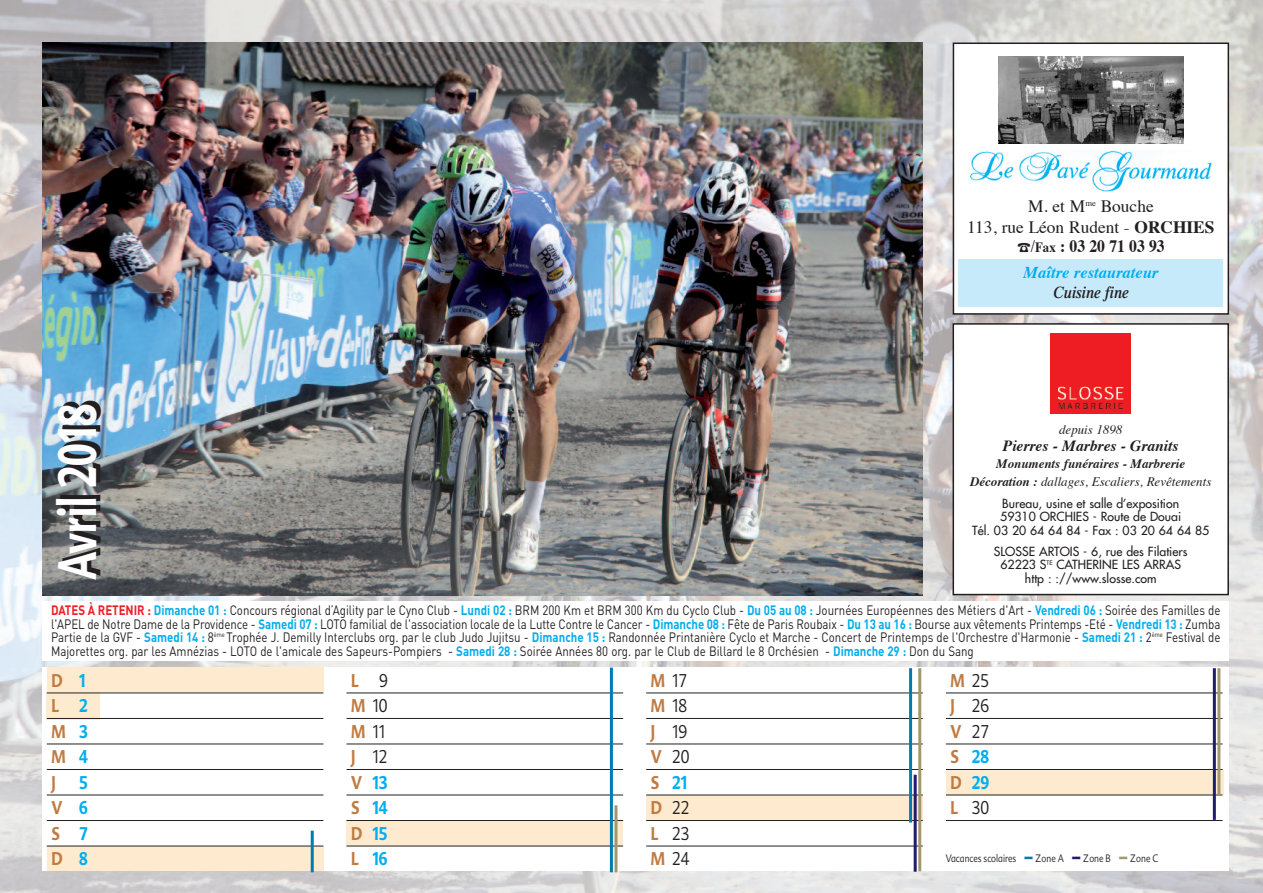
<style>
.page{position:relative;width:1263px;height:893px;background:#fff}
.page>*{position:absolute;margin:0;border:0;box-sizing:border-box;transform-origin:0 0}
.t1{font:700 52.5px "Advert";color:#fff;scale:.71 1}
.t2{font:300 18px/25.5px "Advert";color:#231f20;scale:.8 1}
.t3{font:700 18px/25.5px "Advert";color:#c17b42;scale:.8 1}
.t4{font:700 18px/25.5px "Advert";color:#00aeef;text-align:justify;scale:.8 1}
.t5{font:17.4px/20.1px "Times";color:#231f20;text-align:center}
.t6{font:italic 700 16.5px "Times";color:#00aeef}
.t7{font:italic 600 16.5px "Times";color:#231f20;scale:.9 1}
.t8{font:italic 700 15.6px "Times";color:#231f20}
.t9{font:13.5px/13.5px "DIN";color:#231f20;text-align:justify;scale:.85 1}
.t10{font:italic 700 12.9px/18.1px "Times";color:#231f20;text-align:center}
.t11{font:italic 12.9px "Times";color:#231f20}
.t12{font:12.3px/13.5px "Futura";color:#231f20;text-align:center}
.t13{font:300 10.5px "Advert";color:#231f20;scale:.8 1}
.s1{font-weight:700}
.s2{font-weight:700;font-size:14.25px}
.s3{font-weight:400}
.s4{font-weight:700;color:#ee1e24}
.s5{font-weight:700;color:#00aeef}
.s6{color:#00aeef}
.s7{color:#c17b42}
.s8{font-weight:300;color:#231f20}
.s9{font-weight:700;color:#c17b42}
.s10{font-weight:900;font-size:15px;color:#007cb0}
.s11{font-weight:900;font-size:15px;color:#201c70}
.s12{font-weight:900;font-size:15px;color:#a29870}
</style>
<div class="page">
<img style="left:0;top:0;width:1263px;height:893px">
<div style="left:43px;top:668px;width:1186px;height:203px;background:#fff"></div>
<img style="left:43px;top:43px;width:880px;height:553px">
<div style="left:47px;top:668px;width:276px;height:24px;background:#feebcf"></div>
<div style="left:47px;top:692px;width:53px;height:27px;background:#feebcf"></div>
<div style="left:47px;top:846px;width:276px;height:25px;background:#feebcf"></div>
<hr style="left:47px;top:693px;width:276px;height:1px;background:#231f20">
<hr style="left:47px;top:718px;width:276px;height:1px;background:#231f20">
<hr style="left:47px;top:744px;width:276px;height:1px;background:#231f20">
<hr style="left:47px;top:769px;width:276px;height:1px;background:#231f20">
<hr style="left:47px;top:795px;width:276px;height:1px;background:#231f20">
<hr style="left:47px;top:820px;width:276px;height:1px;background:#231f20">
<hr style="left:47px;top:846px;width:276px;height:1px;background:#231f20">
<div style="left:346px;top:821px;width:277px;height:25px;background:#feebcf"></div>
<hr style="left:346px;top:693px;width:277px;height:1px;background:#231f20">
<hr style="left:346px;top:718px;width:277px;height:1px;background:#231f20">
<hr style="left:346px;top:744px;width:277px;height:1px;background:#231f20">
<hr style="left:346px;top:769px;width:277px;height:1px;background:#231f20">
<hr style="left:346px;top:795px;width:277px;height:1px;background:#231f20">
<hr style="left:346px;top:820px;width:277px;height:1px;background:#231f20">
<hr style="left:346px;top:846px;width:277px;height:1px;background:#231f20">
<div style="left:646px;top:795px;width:277px;height:25px;background:#feebcf"></div>
<div style="left:946px;top:770px;width:277px;height:25px;background:#feebcf"></div>
<hr style="left:646px;top:693px;width:277px;height:1px;background:#231f20">
<hr style="left:646px;top:718px;width:277px;height:1px;background:#231f20">
<hr style="left:646px;top:744px;width:277px;height:1px;background:#231f20">
<hr style="left:646px;top:769px;width:277px;height:1px;background:#231f20">
<hr style="left:646px;top:795px;width:277px;height:1px;background:#231f20">
<hr style="left:646px;top:820px;width:277px;height:1px;background:#231f20">
<hr style="left:646px;top:846px;width:277px;height:1px;background:#231f20">
<hr style="left:946px;top:795px;width:276px;height:1px;background:#231f20">
<hr style="left:946px;top:693px;width:276px;height:1px;background:#231f20">
<div style="left:43px;top:601px;width:1186px;height:59px;background:#fff"></div>
<hr style="left:946px;top:820px;width:276px;height:1px;background:#231f20">
<hr style="left:946px;top:769px;width:276px;height:1px;background:#231f20">
<div style="left:953px;top:43px;width:275px;height:271px;background:#fff"></div>
<div style="left:953px;top:43px;width:276px;height:272px;border:2px solid #231f20"></div>
<img style="left:998px;top:56px;width:185px;height:87px">
<img style="left:969px;top:150px;width:243px;height:42px">
<div style="left:959px;top:259px;width:264px;height:48px;background:#c6eafa"></div>
<div style="left:953px;top:324px;width:275px;height:271px;background:#fff"></div>
<div style="left:952px;top:323px;width:277px;height:272px;border:2px solid #231f20"></div>
<img style="left:1051px;top:334px;width:79px;height:80px">
<hr style="left:946px;top:744px;width:276px;height:1px;background:#231f20">
<hr style="left:946px;top:718px;width:276px;height:1px;background:#231f20">
<hr style="left:311px;top:831px;width:3px;height:41px;background:#007cb0">
<hr style="left:610px;top:668px;width:3px;height:204px;background:#007cb0">
<hr style="left:614px;top:805px;width:3px;height:67px;background:#a29870">
<hr style="left:909px;top:668px;width:3px;height:154px;background:#007cb0">
<hr style="left:914px;top:775px;width:3px;height:97px;background:#201c70">
<hr style="left:918px;top:668px;width:3px;height:203px;background:#a29870">
<hr style="left:1213px;top:668px;width:3px;height:152px;background:#201c70">
<hr style="left:1217px;top:668px;width:3px;height:128px;background:#a29870">
<h1 class="t1" style="left:47px;top:580px;width:250px;rotate:-90deg">Avril 2018</h1>
<p class="t5" style="left:967px;top:198px;width:249px">M. et M<sup>me</sup> Bouche<br>113, rue Léon Rudent - <span class="s1">ORCHIES </span>☎/<span class="s2">Fax</span> <span class="s1">: 03 20 71 03 93</span></p>
<p class="t6" style="left:1023px;top:265px;width:136px">Maître restaurateur</p>
<p class="t7" style="left:1053px;top:287px;width:86px">Cuisine fine</p>
<p class="t11" style="left:1059px;top:424px;width:65px">depuis 1898</p>
<p class="t8" style="left:1003px;top:439px;width:177px">Pierres - Marbres - Granits</p>
<p class="t10" style="left:970px;top:455px;width:243px">Monuments funéraires - Marbrerie<br>Décoration : <span class="s3">dallages, Escaliers, Revêtements</span></p>
<p class="t12" style="left:972px;top:497px;width:239px">Bureau, usine et salle d’exposition<br>59310 ORCHIES - Route de Douai<br>Tél. 03 20 64 64 84 - Fax : 03 20 64 64 85</p>
<p class="t12" style="left:994px;top:545px;width:195px">SLOSSE ARTOIS - 6, rue des Filatiers<br>62223 S<sup>TE</sup> CATHERINE LES ARRAS http : ://www.slosse.com</p>
<p class="t9" style="left:51px;top:604px;width:1377px"><span class="s4">DATES À RETENIR :</span> <span class="s5">Dimanche 01 :</span> Concours régional d’Agility par le Cyno Club - <span class="s5">Lundi 02 :</span> BRM 200 Km et BRM 300 Km du Cyclo Club - <span class="s5">Du 05 au 08 :</span> Journées Européennes des Métiers d'Art - <span class="s5">Vendredi 06 :</span> Soirée des Familles de l'APEL de Notre Dame de la Providence - <span class="s5">Samedi 07 :</span> LOTO familial de l'association locale de la Lutte Contre le Cancer - <span class="s5">Dimanche 08 :</span> Fête de Paris Roubaix - <span class="s5">Du 13 au 16 :</span> Bourse aux vêtements Printemps -Eté - <span class="s5">Vendredi 13 :</span> Zumba Partie de la GVF - <span class="s5">Samedi 14 :</span> 8<sup>ème</sup> Trophée J. Demilly Interclubs org. par le club Judo Jujitsu - <span class="s5">Dimanche 15 :</span> Randonnée Printanière Cyclo et Marche - Concert de Printemps de l'Orchestre d'Harmonie - <span class="s5">Samedi 21 :</span> 2<sup>ème</sup> Festival de Majorettes org. par les Amnézias - LOTO de l'amicale des Sapeurs-Pompiers - <span class="s5">Samedi 28 :</span> Soirée Années 80 org. par le Club de Billard le 8 Orchésien - <span class="s5">Dimanche 29 :</span> Don du Sang</p>
<h2 class="t3" style="left:51px;top:668px;width:47px">D <span class="s6">1<br></span>L <span class="s6">2<br></span>M <span class="s6">3<br></span>M <span class="s6">4<br></span>J</h2>
<h2 class="t4" style="left:51px;top:770px;width:47px;text-indent:28px">5<br><span class="s7">V</span> 6<br><span class="s7">S</span> 7<br><span class="s7">D</span> 8</h2>
<h2 class="t3" style="left:351px;top:668px;width:47px">L <span class="s8">9<br></span>M <span class="s8">10<br></span>M <span class="s8">11<br></span>J <span class="s8">12<br></span>V <span class="s6">13<br></span>S <span class="s6">14<br></span>D <span class="s6">15<br></span>L <span class="s6">16</span></h2>
<h2 class="t2" style="left:651px;top:668px;width:50px"><span class="s9">M</span> 17<br><span class="s9">M</span> 18<br><span class="s9">J</span> 19<br><span class="s9">V</span> 20<br><span class="s9">S</span> <span class="s5">21<br></span><span class="s9">D</span> 22<br><span class="s9">L</span> 23<br><span class="s9">M</span> 24</h2>
<h2 class="t2" style="left:950px;top:668px;width:50px;text-align:justify"><span class="s9">M</span> 25<br><span class="s9">J</span> 26<br><span class="s9">V</span> 27<br><span class="s9">S</span> <span class="s5">28<br></span><span class="s9">D</span> <span class="s5">29<br></span><span class="s9">L</span> 30</h2>
<p class="t13" style="left:946px;top:852px;width:267px">Vacances scolaires <span class="s10">-</span> Zone A <span class="s11">-</span> Zone B <span class="s12">-</span> Zone C</p>
</div>
